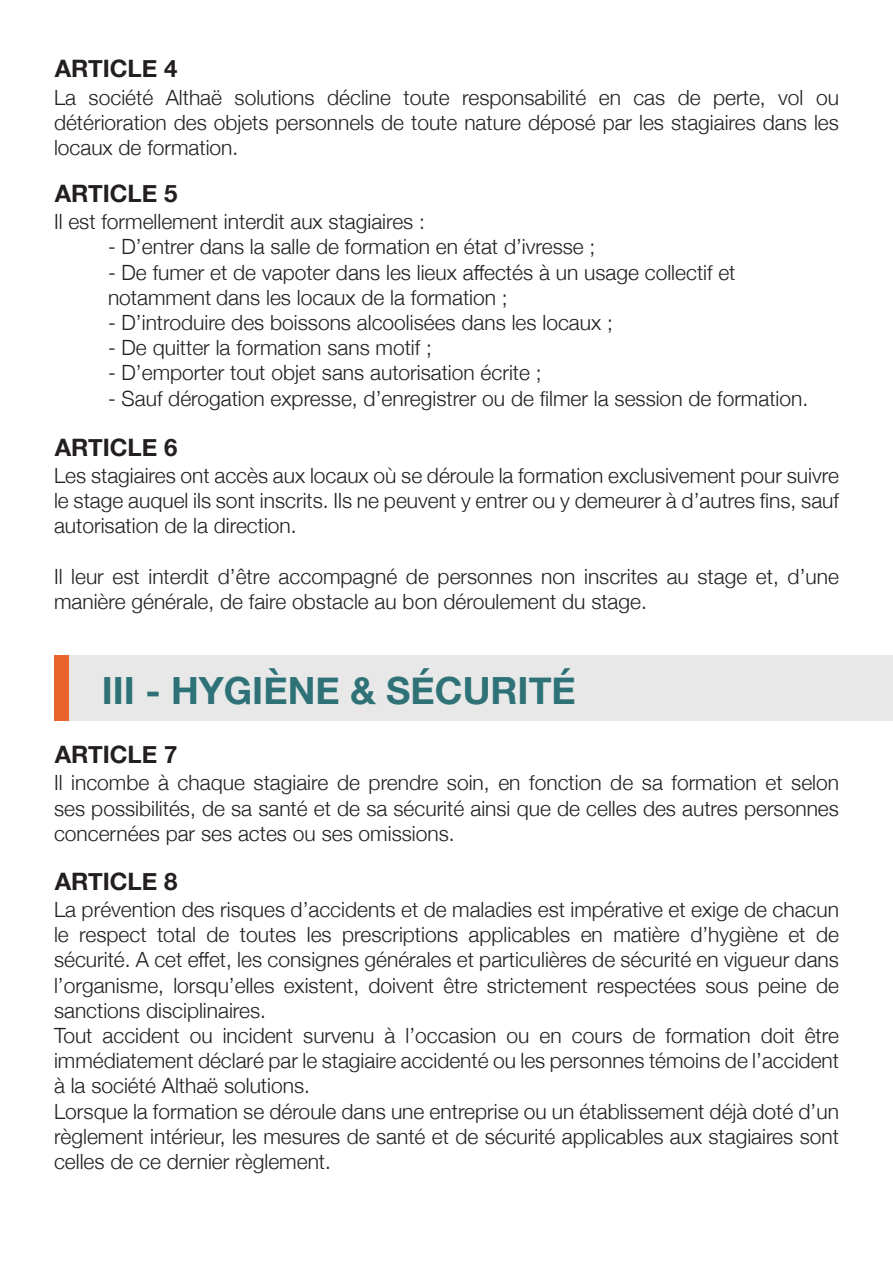
<style>
.page{position:relative;width:893px;height:1263px;background:#fff}
.page>*{position:absolute;margin:0;border:0;box-sizing:border-box;transform-origin:0 0}
.t1{font:700 37.5px "Helvetica Neue";color:#2e7277}
.t2{font:700 24px "Helvetica Neue";color:#231f20}
.t3{font:300 21px/25.2px "Helvetica Neue";color:#231f20;text-align:justify}
</style>
<div class="page">
<hr style="left:0;top:54px;width:1px;height:65px;background:#e8e8e8">
<div style="left:55px;top:656px;width:838px;height:65px;background:#e8e8e8"></div>
<div style="left:55px;top:656px;width:14px;height:65px;background:#ea642e"></div>
<h2 class="t2" style="left:55px;top:50px;width:124px">ARTICLE 4</h2>
<h2 class="t3" style="left:54px;top:83px;width:786px">La société Althaë solutions décline toute responsabilité en cas de perte, vol ou détérioration des objets personnels de toute nature déposé par les stagiaires dans les locaux de formation.</h2>
<h2 class="t2" style="left:55px;top:175px;width:124px">ARTICLE 5</h2>
<h2 class="t3" style="left:54px;top:207px;width:373px">Il est formellement interdit aux stagiaires :</h2>
<h2 class="t3" style="left:108px;top:233px;width:489px">- D’entrer dans la salle de formation en état d’ivresse ;</h2>
<h2 class="t3" style="left:108px;top:258px;width:629px">- De fumer et de vapoter dans les lieux affectés à un usage collectif et notamment dans les locaux de la formation ;</h2>
<h2 class="t3" style="left:108px;top:308px;width:506px">- D’introduire des boissons alcoolisées dans les locaux ;</h2>
<h2 class="t3" style="left:108px;top:333px;width:325px">- De quitter la formation sans motif ;</h2>
<h2 class="t3" style="left:108px;top:359px;width:435px">- D’emporter tout objet sans autorisation écrite ;</h2>
<h2 class="t3" style="left:108px;top:384px;width:702px">- Sauf dérogation expresse, d’enregistrer ou de filmer la session de formation.</h2>
<h2 class="t2" style="left:55px;top:428px;width:124px">ARTICLE 6</h2>
<h2 class="t3" style="left:54px;top:461px;width:786px">Les stagiaires ont accès aux locaux où se déroule la formation exclusivement pour suivre le stage auquel ils sont inscrits. Ils ne peuvent y entrer ou y demeurer à d’autres fins, sauf autorisation de la direction.</h2>
<h2 class="t3" style="left:54px;top:562px;width:786px">Il leur est interdit d’être accompagné de personnes non inscrites au stage et, d’une manière générale, de faire obstacle au bon déroulement du stage.</h2>
<h2 class="t1" style="left:102px;top:661px;width:476px">III - HYGIÈNE &amp; SÉCURITÉ</h2>
<h2 class="t2" style="left:55px;top:736px;width:124px">ARTICLE 7</h2>
<h2 class="t3" style="left:54px;top:769px;width:786px">Il incombe à chaque stagiaire de prendre soin, en fonction de sa formation et selon ses possibilités, de sa santé et de sa sécurité ainsi que de celles des autres personnes concernées par ses actes ou ses omissions.</h2>
<h2 class="t2" style="left:55px;top:862px;width:124px">ARTICLE 8</h2>
<h2 class="t3" style="left:54px;top:895px;width:786px">La prévention des risques d’accidents et de maladies est impérative et exige de chacun le respect total de toutes les prescriptions applicables en matière d’hygiène et de sécurité. A cet effet, les consignes générales et particulières de sécurité en vigueur dans l’organisme, lorsqu’elles existent, doivent être strictement respectées sous peine de sanctions disciplinaires.</h2>
<h2 class="t3" style="left:54px;top:1021px;width:787px">Tout accident ou incident survenu à l’occasion ou en cours de formation doit être immédiatement déclaré par le stagiaire accidenté ou les personnes témoins de l’accident à la société Althaë solutions.</h2>
<h2 class="t3" style="left:54px;top:1097px;width:786px">Lorsque la formation se déroule dans une entreprise ou un établissement déjà doté d’un règlement intérieur, les mesures de santé et de sécurité applicables aux stagiaires sont celles de ce dernier règlement.</h2>
</div>
